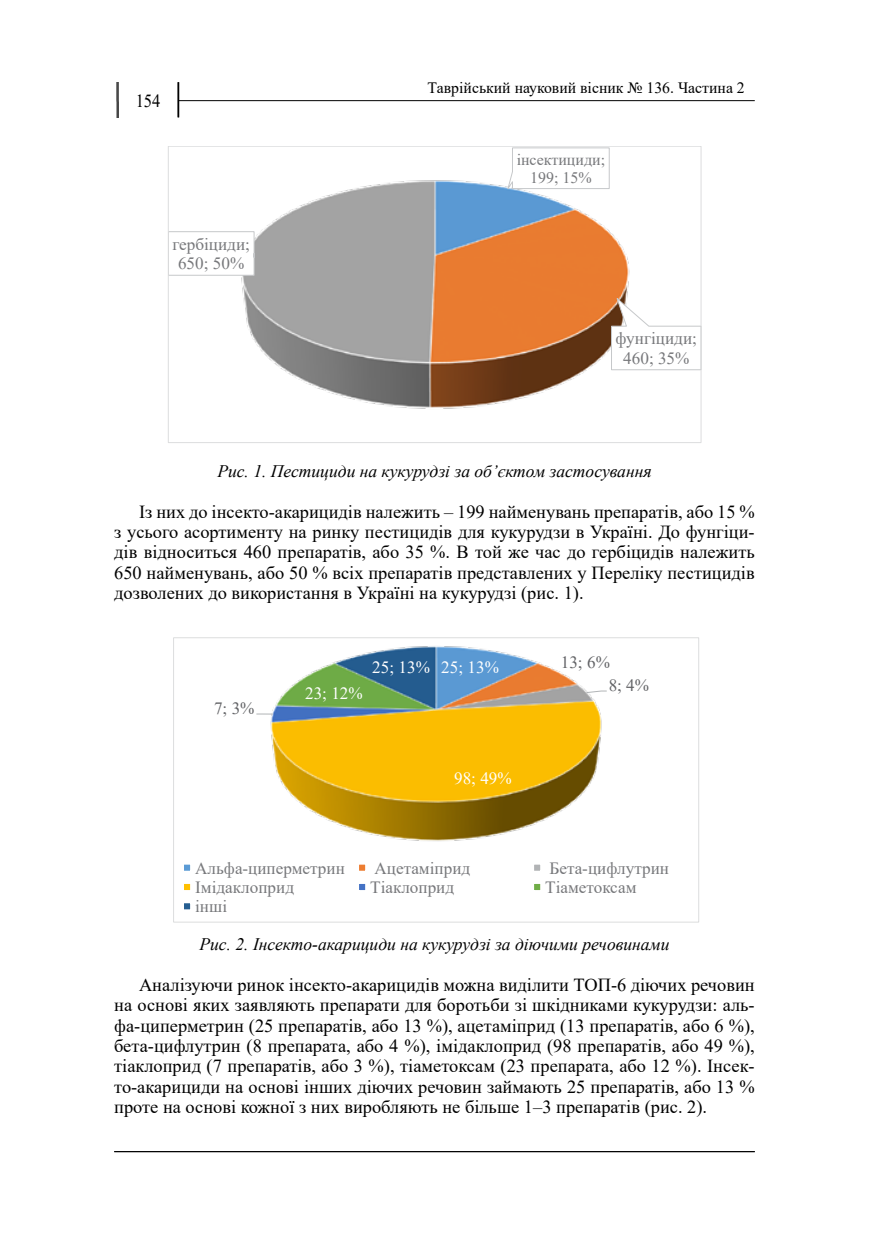
<style>
.page{position:relative;width:869px;height:1241px;background:#fff}
.page>*{position:absolute;margin:0;border:0;box-sizing:border-box;transform-origin:0 0}
.t1{font:18.38px/20.3px "Times New Roman";color:#000;text-align:justify}
.t2{font:18.38px "Times New Roman";color:#000;scale:.9 1}
.t3{font:italic 17.5px "Times New Roman";color:#000}
.t4{font:17.15px/19.8px "Times New Roman";color:#77787b;text-align:center}
.t5{font:17.15px "Times New Roman";color:#fff}
.t6{font:17.15px/24px "Times New Roman";color:#636467}
.t7{font:15.92px/18.4px "Times New Roman";color:#77787b;text-align:center}
.t8{font:15.75px "Times New Roman";color:#000}
</style>
<div class="page">
<hr style="left:178px;top:100px;width:576px;height:1px;background:#000">
<hr style="left:177px;top:82px;width:1px;height:35px;background:#000">
<hr style="left:178px;top:82px;width:1px;height:35px;background:#000">
<img style="left:116px;top:82px;width:3px;height:35px">
<hr style="left:114px;top:1150px;width:640px;height:1px;background:#000">
<img style="left:241px;top:180px;width:412px;height:229px">
<svg style="left:505px;top:148px;width:105px;height:46px"></svg>
<svg style="left:610px;top:295px;width:89px;height:75px"></svg>
<svg style="left:170px;top:231px;width:85px;height:45px"></svg>
<div style="left:168px;top:146px;width:533px;height:297px;border:1px solid #dcddde"></div>
<img style="left:256px;top:646px;width:346px;height:195px">
<svg style="left:585px;top:690px;width:22px;height:3px"></svg>
<svg style="left:256px;top:713px;width:17px;height:1px"></svg>
<div style="left:183px;top:863px;width:8px;height:8px;background:#5b9bd5"></div>
<div style="left:181px;top:862px;width:11px;height:11px;border:2px solid #fff"></div>
<div style="left:357px;top:863px;width:9px;height:8px;background:#ed7d31"></div>
<div style="left:356px;top:862px;width:11px;height:11px;border:2px solid #fff"></div>
<div style="left:532px;top:863px;width:9px;height:8px;background:#b1b3b5"></div>
<div style="left:531px;top:862px;width:11px;height:11px;border:2px solid #fff"></div>
<div style="left:183px;top:882px;width:8px;height:9px;background:#ffc000"></div>
<div style="left:181px;top:881px;width:11px;height:11px;border:2px solid #fff"></div>
<div style="left:357px;top:882px;width:9px;height:9px;background:#4472c4"></div>
<div style="left:356px;top:881px;width:11px;height:11px;border:2px solid #fff"></div>
<svg style="left:534px;top:884px;width:5px;height:5px"></svg>
<div style="left:531px;top:881px;width:11px;height:11px;border:2px solid #fff"></div>
<svg style="left:184px;top:903px;width:5px;height:5px"></svg>
<div style="left:181px;top:900px;width:11px;height:11px;border:2px solid #fff"></div>
<div style="left:173px;top:637px;width:525px;height:285px;border:1px solid #dcddde"></div>
<p class="t2" style="left:136px;top:87px;width:29px">154</p>
<p class="t4" style="left:172px;top:233px;width:79px">гербіциди;<br>650; 50%</p>
<p class="t8" style="left:427px;top:77px;width:318px">Таврійський науковий вісник № 136. Частина 2</p>
<p class="t7" style="left:516px;top:150px;width:90px">інсектициди;<br>199; 15%</p>
<p class="t4" style="left:615px;top:328px;width:83px">фунгіциди;<br>460; 35%</p>
<p class="t3" style="left:217px;top:459px;width:435px">Рис. 1. Пестициди на кукурудзі за об’єктом застосування</p>
<p class="t1" style="left:114px;top:501px;width:641px;text-indent:25px">Із них до інсекто-акарицидів належить – 199 найменувань препаратів, або 15 % з усього асортименту на ринку пестицидів для кукурудзи в Україні. До фунгіци&shy;дів відноситься 460 препаратів, або 35 %. В той же час до гербіцидів належить 650 найменувань, або 50 % всіх препаратів представлених у Переліку пестицидів дозволених до використання в Україні на кукурудзі (рис. 1).</p>
<p class="t6" style="left:214px;top:696px;width:42px">7; 3%</p>
<p class="t5" style="left:305px;top:681px;width:59px">23; 12%</p>
<p class="t5" style="left:372px;top:655px;width:59px">25; 13%</p>
<p class="t5" style="left:441px;top:655px;width:59px">25; 13%</p>
<p class="t6" style="left:608px;top:649px;width:42px;text-indent:-48px">13; 6%<br>8; 4%</p>
<p class="t5" style="left:454px;top:766px;width:59px">98; 49%</p>
<p class="t4" style="left:195px;top:857px;width:151px">Альфа-циперметрин</p>
<p class="t4" style="left:374px;top:857px;width:97px">Ацетаміприд</p>
<p class="t4" style="left:549px;top:857px;width:121px">Бета-цифлутрин</p>
<p class="t4" style="left:195px;top:876px;width:100px">Імідаклоприд</p>
<p class="t4" style="left:370px;top:876px;width:85px">Тіаклоприд</p>
<p class="t4" style="left:545px;top:876px;width:93px">Тіаметоксам</p>
<p class="t4" style="left:195px;top:896px;width:33px">інші</p>
<p class="t3" style="left:199px;top:932px;width:471px">Рис. 2. Інсекто-акарициди на кукурудзі за діючими речовинами</p>
<p class="t1" style="left:114px;top:973px;width:641px;text-indent:25px">Аналізуючи ринок інсекто-акарицидів можна виділити ТОП-6 діючих речовин на основі яких заявляють препарати для боротьби зі шкідниками кукурудзи: аль&shy;фа-циперметрин (25 препаратів, або 13 %), ацетаміприд (13 препаратів, або 6 %), бета-цифлутрин (8 препарата, або 4 %), імідаклоприд (98 препаратів, або 49 %), тіаклоприд (7 препаратів, або 3 %), тіаметоксам (23 препарата, або 12 %). Інсек&shy;то-акарициди на основі інших діючих речовин займають 25 препаратів, або 13 % проте на основі кожної з них виробляють не більше 1–3 препаратів (рис. 2).</p>
</div>
